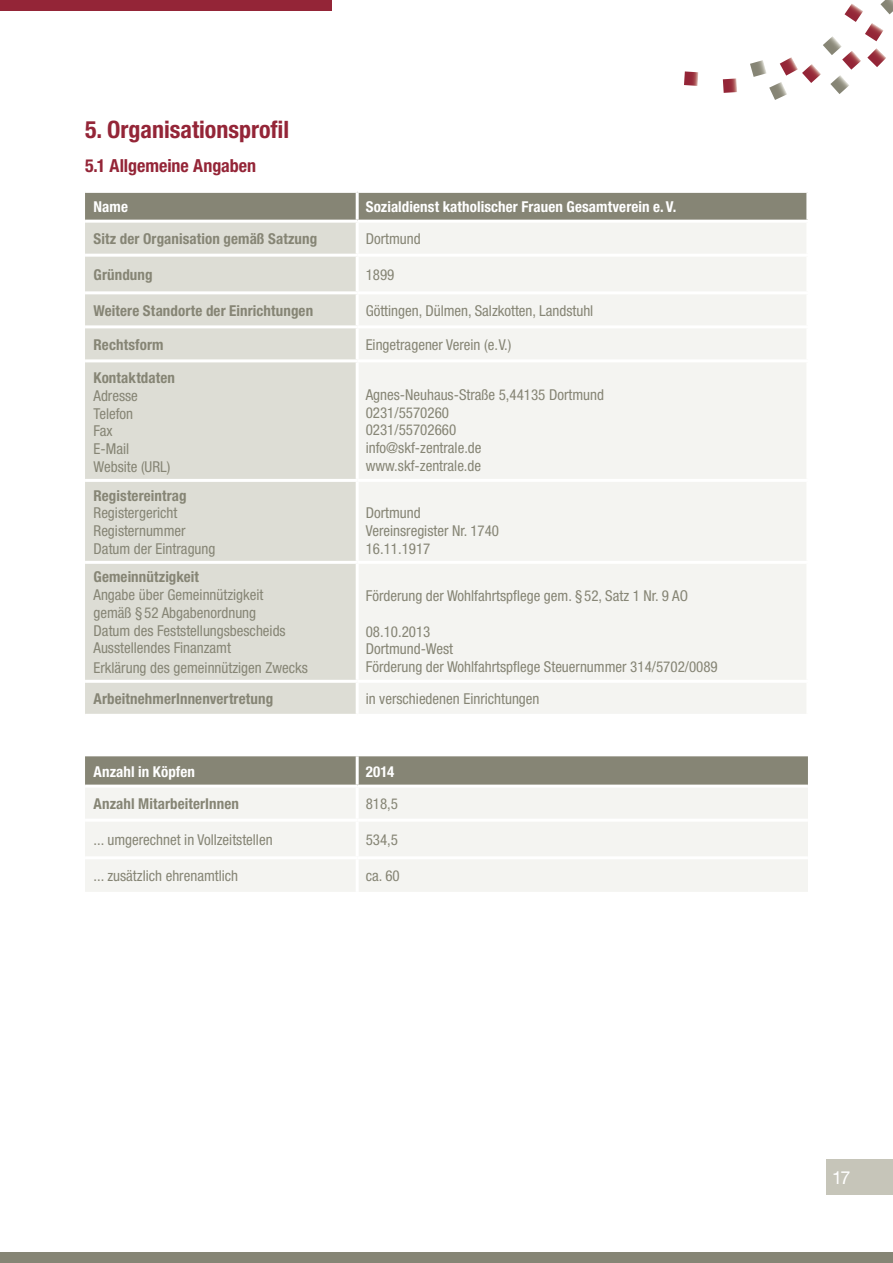
<style>
.page{position:relative;width:893px;height:1263px;background:#fff}
.page>*{position:absolute;margin:0;border:0;box-sizing:border-box;transform-origin:0 0}
.t1{font:700 condensed 24px "Helvetica Neue";color:#942537}
.t2{font:700 condensed 18px "Helvetica Neue";color:#942537}
.t3{font:18px "Helvetica Neue";color:#fff}
.t4{font:condensed 15px/17.7px "Helvetica Neue";color:#868575}
.t5{font:700 condensed 15px "Helvetica Neue";letter-spacing:.005em;color:#868575}
.t6{font:700 condensed 15px "Helvetica Neue";letter-spacing:.005em;color:#fff}
</style>
<div class="page">
<div style="left:0;top:0;width:332px;height:11px;background:#942537"></div>
<div style="left:0;top:1252px;width:893px;height:11px;background:#868575"></div>
<div style="left:827px;top:1159px;width:66px;height:36px;background:#c6c5b9"></div>
<svg style="left:684px;top:71px;width:14px;height:15px"></svg>
<svg style="left:723px;top:78px;width:14px;height:15px"></svg>
<svg style="left:750px;top:0;width:143px;height:100px"></svg>
<div style="left:85px;top:193px;width:721px;height:27px;background:#868575"></div>
<div style="left:85px;top:223px;width:271px;height:491px;background:#ddddd5"></div>
<div style="left:359px;top:223px;width:447px;height:491px;background:#f4f4f1"></div>
<hr style="left:85px;top:680px;width:272px;height:3px;background:#fff">
<hr style="left:356px;top:193px;width:3px;height:27px;background:#fff">
<hr style="left:357px;top:254px;width:452px;height:3px;background:#fff">
<hr style="left:357px;top:680px;width:452px;height:3px;background:#fff">
<hr style="left:357px;top:291px;width:452px;height:3px;background:#fff">
<hr style="left:357px;top:325px;width:452px;height:3px;background:#fff">
<hr style="left:357px;top:359px;width:452px;height:3px;background:#fff">
<hr style="left:357px;top:479px;width:452px;height:3px;background:#fff">
<hr style="left:357px;top:561px;width:452px;height:3px;background:#fff">
<hr style="left:85px;top:325px;width:272px;height:3px;background:#fff">
<hr style="left:85px;top:359px;width:272px;height:3px;background:#fff">
<hr style="left:85px;top:479px;width:272px;height:3px;background:#fff">
<hr style="left:85px;top:561px;width:272px;height:3px;background:#fff">
<hr style="left:85px;top:254px;width:272px;height:3px;background:#fff">
<hr style="left:85px;top:291px;width:272px;height:3px;background:#fff">
<svg style="left:85px;top:756px;width:723px;height:29px;background:#898878"></svg>
<div style="left:85px;top:788px;width:723px;height:104px;background:#f4f4f1"></div>
<hr style="left:356px;top:756px;width:3px;height:29px;background:#fff">
<hr style="left:356px;top:788px;width:3px;height:31px;background:#fff">
<hr style="left:85px;top:819px;width:272px;height:3px;background:#fff">
<hr style="left:357px;top:819px;width:451px;height:3px;background:#fff">
<hr style="left:356px;top:822px;width:3px;height:34px;background:#fff">
<hr style="left:85px;top:856px;width:272px;height:3px;background:#fff">
<hr style="left:357px;top:856px;width:451px;height:3px;background:#fff">
<hr style="left:356px;top:859px;width:3px;height:33px;background:#fff">
<h1 class="t1" style="left:85px;top:115px;width:206px">5. Organisationsprofil</h1>
<p class="t2" style="left:85px;top:155px;width:173px">5.1 Allgemeine Angaben</p>
<p class="t6" style="left:94px;top:198px;width:36px">Name</p>
<p class="t6" style="left:366px;top:198px;width:312px">Sozialdienst katholischer Frauen Gesamtverein e.V.</p>
<p class="t5" style="left:94px;top:230px;width:225px">Sitz der Organisation gemäß Satzung</p>
<p class="t4" style="left:366px;top:230px;width:56px">Dortmund</p>
<p class="t5" style="left:94px;top:265px;width:61px">Gründung</p>
<p class="t4" style="left:366px;top:266px;width:30px">1899</p>
<p class="t5" style="left:94px;top:301px;width:221px">Weitere Standorte der Einrichtungen</p>
<p class="t4" style="left:366px;top:301px;width:229px">Göttingen, Dülmen, Salzkotten, Landstuhl</p>
<p class="t5" style="left:94px;top:335px;width:72px">Rechtsform</p>
<p class="t4" style="left:366px;top:336px;width:147px">Eingetragener Verein (e.V.)</p>
<p class="t5" style="left:94px;top:369px;width:83px">Kontaktdaten</p>
<p class="t4" style="left:94px;top:387px;width:78px">Adresse<br>Telefon<br>Fax<br>E-Mail<br>Website (URL)</p>
<p class="t4" style="left:366px;top:386px;width:240px">Agnes-Neuhaus-Straße 5,44135 Dortmund<br>0231/5570260<br>0231/55702660<br>info@skf-zentrale.de<br>www.skf-zentrale.de</p>
<p class="t5" style="left:94px;top:486px;width:95px">Registereintrag</p>
<p class="t4" style="left:94px;top:504px;width:123px">Registergericht<br>Registernummer<br>Datum der Eintragung</p>
<p class="t4" style="left:366px;top:504px;width:135px">Dortmund<br>Vereinsregister Nr. 1740<br>16.11.1917</p>
<p class="t5" style="left:94px;top:568px;width:107px">Gemeinnützigkeit</p>
<p class="t4" style="left:94px;top:586px;width:194px">Angabe über Gemeinnützigkeit gemäß § 52 Abgabenordnung<br>Datum des Feststellungsbescheids<br>Ausstellendes Finanzamt</p>
<p class="t4" style="left:94px;top:658px;width:216px">Erklärung des gemeinnützigen Zwecks</p>
<p class="t4" style="left:366px;top:587px;width:324px">Förderung der Wohlfahrtspflege gem. § 52, Satz 1 Nr. 9 AO</p>
<p class="t4" style="left:366px;top:622px;width:354px">08.10.2013<br>Dortmund-West<br>Förderung der Wohlfahrtspflege Steuernummer 314/5702/0089</p>
<p class="t5" style="left:94px;top:690px;width:181px">ArbeitnehmerInnenvertretung</p>
<p class="t4" style="left:366px;top:690px;width:175px">in verschiedenen Einrichtungen</p>
<p class="t6" style="left:94px;top:763px;width:103px">Anzahl in Köpfen</p>
<p class="t6" style="left:366px;top:762px;width:30px">2014</p>
<p class="t5" style="left:94px;top:794px;width:147px">Anzahl MitarbeiterInnen</p>
<p class="t4" style="left:366px;top:795px;width:34px">818,5</p>
<p class="t4" style="left:94px;top:831px;width:181px">... umgerechnet in Vollzeitstellen</p>
<p class="t4" style="left:366px;top:831px;width:34px">534,5</p>
<p class="t4" style="left:94px;top:866px;width:146px">... zusätzlich ehrenamtlich</p>
<p class="t4" style="left:366px;top:866px;width:36px">ca. 60</p>
<p class="t3" style="left:832px;top:1166px;width:20px">17</p>
</div>
